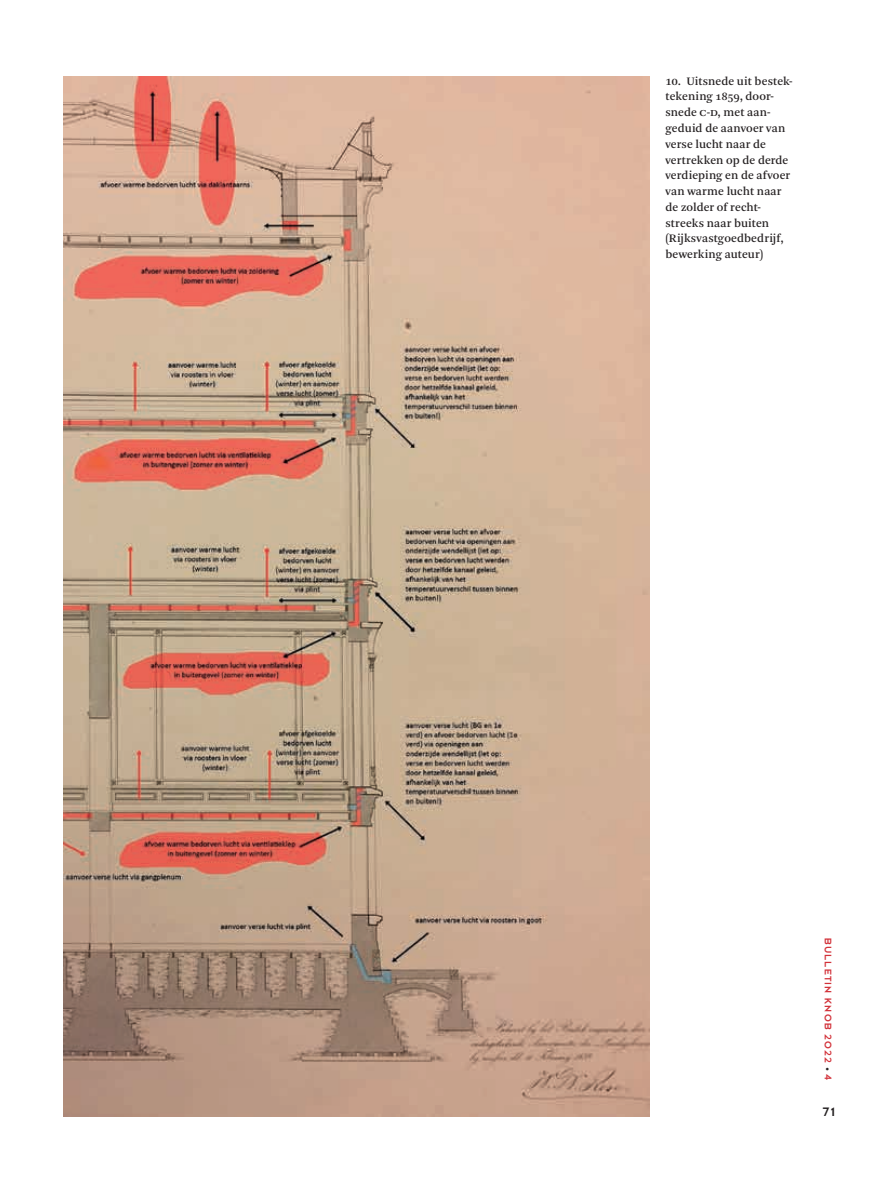
<style>
.page{position:relative;width:893px;height:1191px;background:#fff}
.page>*{position:absolute;margin:0;border:0;box-sizing:border-box;transform-origin:0 0}
.t1{font:13.5px "Dessau Pro";color:#231f20}
.t2{font:12px/15.8px "Arnhem Pro";letter-spacing:.005em;color:#231f20}
.t3{font:10.5px "Dessau Pro";letter-spacing:.11em;color:#d23139}
.s1{font-size:12.3px}
.s2{font-size:8.25px;color:#231f20}
</style>
<div class="page">
<img style="left:64px;top:77px;width:586px;height:1039px">
<p class="t2" style="left:665px;top:73px;width:129px"><span class="s1">10</span>. Uitsnede uit bestek&shy;tekening 1859, door&shy;snede C-D, met aan&shy;geduid de aanvoer van verse lucht naar de vertrekken op de derde verdieping en de afvoer van warme lucht naar de zolder of recht&shy;streeks naar buiten (Rijksvastgoedbedrijf, bewerking auteur)</p>
<p class="t3" style="left:833px;top:938px;width:144px;rotate:90deg">BULLETIN KNOB 2022 <span class="s2">•</span> 4</p>
<p class="t1" style="left:823px;top:1105px;width:14px">71</p>
</div>
